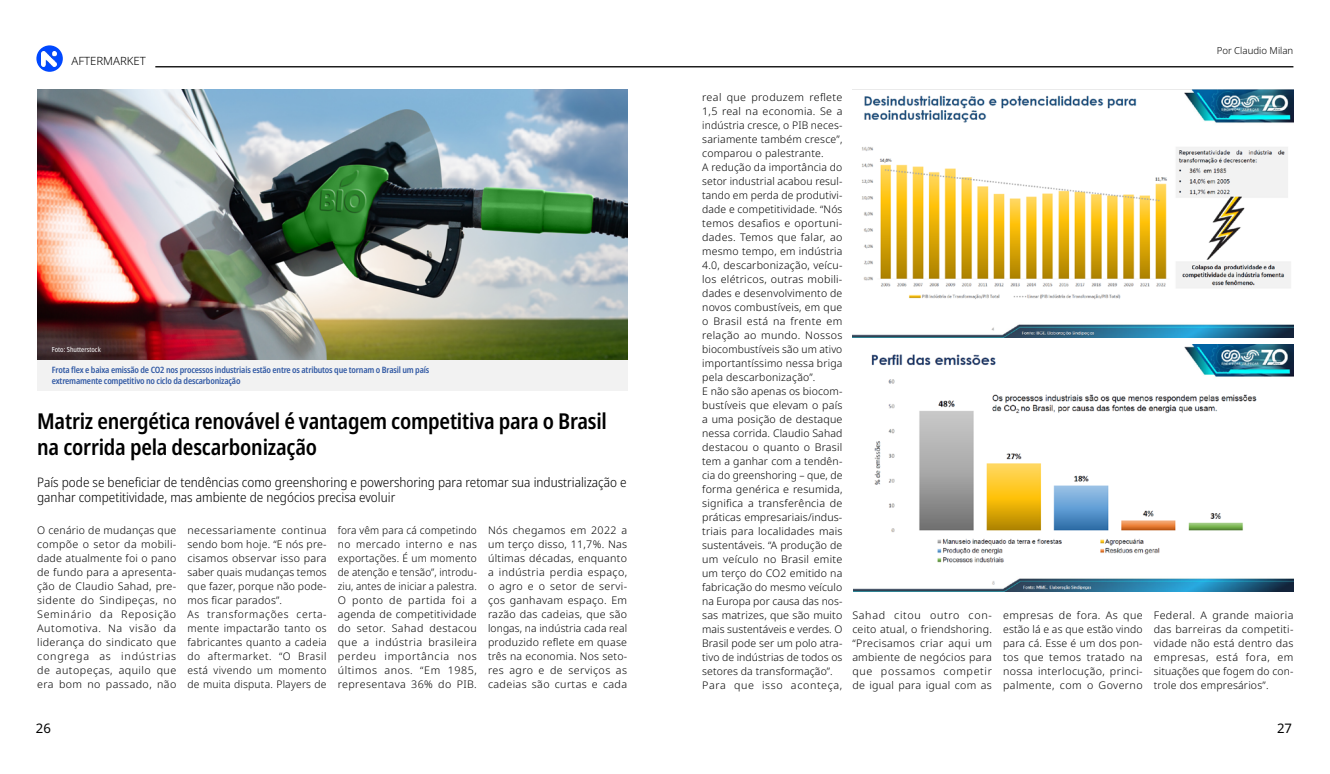
<style>
.page{position:relative;width:1330px;height:774px;background:#fff}
.page>*{position:absolute;margin:0;border:0;box-sizing:border-box;transform-origin:0 0}
.t1{font:600 condensed 21.88px/26.2px "Noto Sans";letter-spacing:-.01em;color:#000}
.t2{font:300 semi-condensed 13.12px/14.9px "Noto Sans";color:#000}
.t3{font:13.12px "Noto Sans";color:#000}
.t4{font:300 11.38px "Noto Sans";color:#000}
.t5{font:300 10.5px/14px "Noto Sans";letter-spacing:.02em;color:#000;text-align:justify}
.t6{font:300 10.5px/14px "Noto Sans";letter-spacing:.02em;color:#000;text-align:justify;scale:.96 1}
.t7{font:300 9.62px "Noto Sans";color:#000}
.t8{font:600 condensed 8.75px/10.5px "Noto Sans";letter-spacing:-.02em;color:#3159a4}
.t9{font:condensed 7px "Noto Sans";color:#fff}
</style>
<div class="page">
<svg style="left:36px;top:45px;width:27px;height:27px"></svg>
<img style="left:41px;top:52px;width:16px;height:14px">
<hr style="left:155px;top:66px;width:1138px;height:1px;background:#000">
<img style="left:37px;top:89px;width:590px;height:271px">
<div style="left:37px;top:360px;width:591px;height:31px;background:#f2f2f2"></div>
<img style="left:852px;top:89px;width:441px;height:248px">
<img style="left:853px;top:345px;width:440px;height:247px">
<p class="t4" style="left:71px;top:53px;width:76px">AFTERMARKET</p>
<p class="t9" style="left:52px;top:345px;width:50px">Foto: Shutterstock</p>
<p class="t8" style="left:52px;top:365px;width:379px">Frota flex e baixa emissão de CO2 nos processos industriais estão entre os atributos que tornam o Brasil um país extremamente competitivo no ciclo da descarbonização</p>
<h1 class="t1" style="left:37px;top:408px;width:571px">Matriz energética renovável é vantagem competitiva para o Brasil na corrida pela descarbonização</h1>
<p class="t2" style="left:37px;top:475px;width:591px">País pode se beneficiar de tendências como greenshoring e powershoring para retomar sua industrialização e ganhar competitividade, mas ambiente de negócios precisa evoluir</p>
<p class="t5" style="left:37px;top:523px;width:141px">O cenário de mudanças que compõe o setor da mobili&shy;dade atualmente foi o pano de fundo para a apresenta&shy;ção de Claudio Sahad, pre&shy;sidente do Sindipeças, no Seminário da Reposição Automotiva. Na visão da liderança do sindicato que congrega as indústrias de autopeças, aquilo que era bom no passado, não</p>
<p class="t5" style="left:187px;top:523px;width:141px;text-align:left">necessariamente continua sendo bom hoje. “E nós pre&shy;cisamos observar isso para saber quais mudanças temos que fazer, porque não pode&shy;mos ficar parados”.<br>As transformações certa&shy;mente impactarão tanto os fabricantes quanto a cadeia do aftermarket. “O Brasil está vivendo um momento de muita disputa. Players de</p>
<p class="t6" style="left:338px;top:523px;width:146px">fora vêm para cá competindo no mercado interno e nas exportações. É um momento de atenção e tensão”, introdu&shy;ziu, antes de iniciar a palestra.<br>O ponto de partida foi a agenda de competitividade do setor. Sahad destacou que a indústria brasileira perdeu importância nos últimos anos. “Em 1985, representava 36% do PIB.</p>
<p class="t5" style="left:488px;top:523px;width:141px">Nós chegamos em 2022 a um terço disso, 11,7%. Nas últimas décadas, enquanto a indústria perdia espaço, o agro e o setor de servi&shy;ços ganhavam espaço. Em razão das cadeias, que são longas, na indústria cada real produzido reflete em quase três na economia. Nos seto&shy;res agro e de serviços as cadeias são curtas e cada</p>
<p class="t7" style="left:1216px;top:44px;width:78px">Por Claudio Milan</p>
<p class="t5" style="left:702px;top:90px;width:142px;text-align:left">real que produzem reflete<br>1,5 real na economia. Se a indústria cresce, o PIB neces&shy;sariamente também cresce”, comparou o palestrante.<br>A redução da importância do setor industrial acabou resul&shy;tando em perda de produtivi&shy;dade e competitividade. “Nós temos desafios e oportuni&shy;dades. Temos que falar, ao mesmo tempo, em indústria<br>4.0, descarbonização, veícu&shy;los elétricos, outras mobili&shy;dades e desenvolvimento de novos combustíveis, em que o Brasil está na frente em relação ao mundo. Nossos biocombustíveis são um ativo importantíssimo nessa briga pela descarbonização”.<br>E não são apenas os biocom&shy;bustíveis que elevam o país a uma posição de destaque nessa corrida. Claudio Sahad destacou o quanto o Brasil tem a ganhar com a tendên&shy;cia do greenshoring – que, de forma genérica e resumida, significa a transferência de práticas empresariais/indus&shy;triais para localidades mais sustentáveis. “A produção de um veículo no Brasil emite um terço do CO2 emitido na fabricação do mesmo veículo na Europa por causa das nos&shy;sas matrizes, que são muito mais sustentáveis e verdes. O<br>Brasil pode ser um polo atra&shy;tivo de indústrias de todos os setores da transformação”.<br>Para que isso aconteça,</p>
<p class="t5" style="left:852px;top:608px;width:141px">Sahad citou outro con&shy;ceito atual, o friendshoring. “Precisamos criar aqui um ambiente de negócios para que possamos competir de igual para igual com as</p>
<p class="t5" style="left:1003px;top:608px;width:141px">empresas de fora. As que estão lá e as que estão vindo para cá. Esse é um dos pon&shy;tos que temos tratado na nossa interlocução, princi&shy;palmente, com o Governo</p>
<p class="t5" style="left:1153px;top:608px;width:141px">Federal. A grande maioria das barreiras da competiti&shy;vidade não está dentro das empresas, está fora, em situações que fogem do con&shy;trole dos empresários”.</p>
<p class="t3" style="left:36px;top:719px;width:17px">26</p>
<p class="t3" style="left:1277px;top:719px;width:17px">27</p>
</div>
